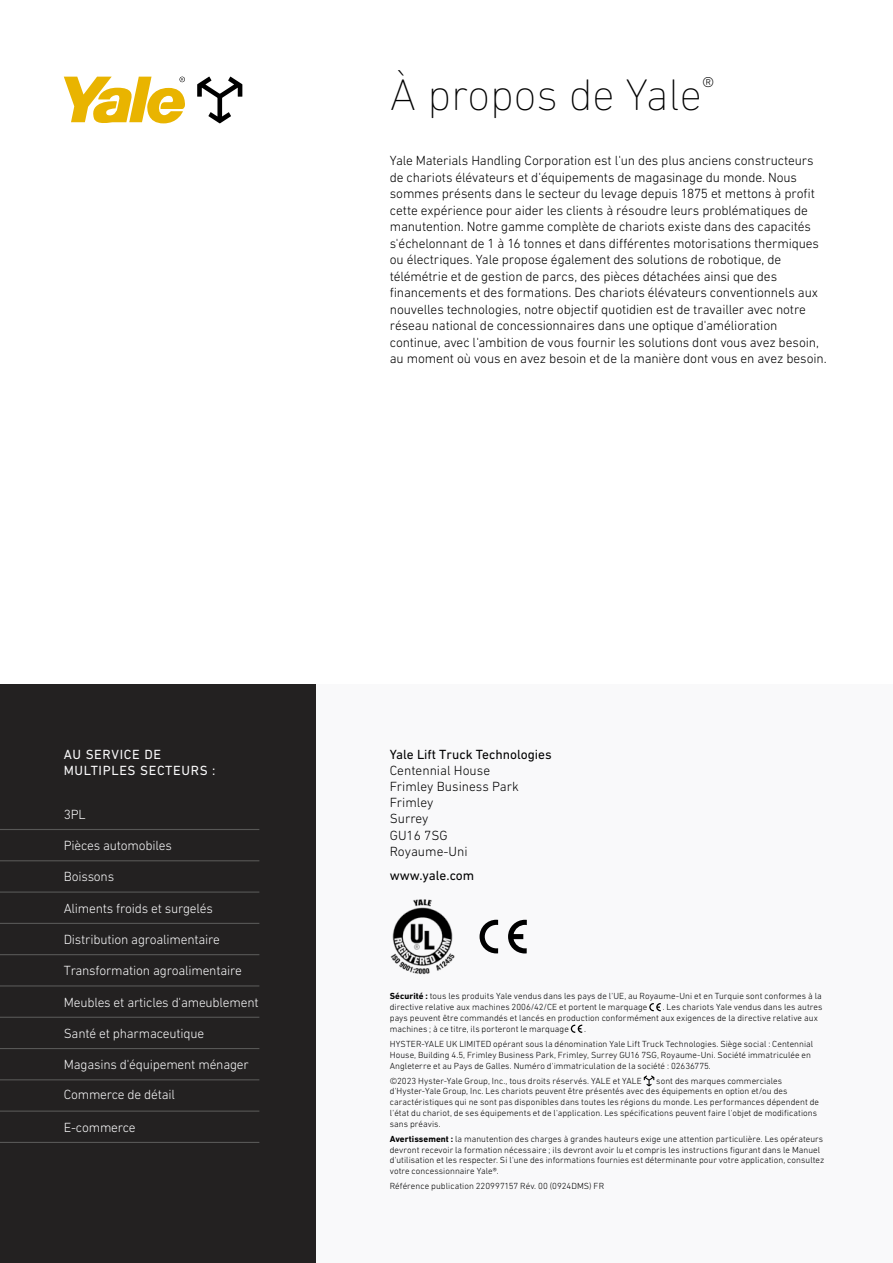
<style>
.page{position:relative;width:893px;height:1263px;background:#fff}
.page>*{position:absolute;margin:0;border:0;box-sizing:border-box;transform-origin:0 0}
.t1{font:200 45px "DIN Next LT Pro";color:#000}
.t2{font:300 13.5px/16.5px "DIN Next LT Pro";letter-spacing:-.01em;color:#000}
.t3{font:300 13.5px "DIN Next LT Pro";letter-spacing:-.015em;color:#f9f9fa}
.t4{font:13.5px "DIN Next LT Pro";color:#000}
.t5{font:13.5px/16.2px "DIN Next LT Pro";letter-spacing:.05em;color:#f9f9fa}
.t6{font:300 9px/10.8px "DIN Next LT Pro";letter-spacing:.005em;color:#000}
.s1{font-weight:700}
</style>
<div class="page">
<div style="left:0;top:685px;width:316px;height:578px;background:#232121"></div>
<div style="left:316px;top:685px;width:577px;height:578px;background:#f9f9fa"></div>
<hr style="left:0;top:923px;width:259px;height:1px;background:#575756">
<hr style="left:0;top:891px;width:259px;height:2px;background:#575756">
<hr style="left:0;top:860px;width:259px;height:1px;background:#575756">
<hr style="left:0;top:829px;width:259px;height:1px;background:#575756">
<hr style="left:0;top:954px;width:259px;height:1px;background:#575756">
<hr style="left:0;top:985px;width:259px;height:1px;background:#575756">
<hr style="left:0;top:1017px;width:259px;height:1px;background:#575756">
<hr style="left:0;top:1048px;width:259px;height:1px;background:#575756">
<hr style="left:0;top:1079px;width:259px;height:1px;background:#575756">
<hr style="left:0;top:1110px;width:259px;height:2px;background:#575756">
<hr style="left:0;top:1142px;width:259px;height:1px;background:#575756">
<svg style="left:508px;top:920px;width:19px;height:33px"></svg>
<svg style="left:480px;top:920px;width:18px;height:33px"></svg>
<img style="left:390px;top:899px;width:65px;height:76px">
<svg style="left:649px;top:1003px;width:12px;height:8px"></svg>
<svg style="left:571px;top:1025px;width:11px;height:8px"></svg>
<svg style="left:644px;top:1075px;width:10px;height:11px"></svg>
<svg style="left:197px;top:77px;width:45px;height:46px"></svg>
<svg style="left:64px;top:77px;width:121px;height:46px"></svg>
<h1 class="t1" style="left:390px;top:69px;width:326px">À propos de Yale<sup>®</sup></h1>
<p class="t2" style="left:390px;top:152px;width:438px">Yale Materials Handling Corporation est l'un des plus anciens constructeurs de chariots élévateurs et d'équipements de magasinage du monde. Nous sommes présents dans le secteur du levage depuis 1875 et mettons à profit cette expérience pour aider les clients à résoudre leurs problématiques de manutention. Notre gamme complète de chariots existe dans des capacités s'échelonnant de 1 à 16 tonnes et dans différentes motorisations thermiques ou électriques. Yale propose également des solutions de robotique, de télémétrie et de gestion de parcs, des pièces détachées ainsi que des financements et des formations. Des chariots élévateurs conventionnels aux nouvelles technologies, notre objectif quotidien est de travailler avec notre réseau national de concessionnaires dans une optique d'amélioration continue, avec l'ambition de vous fournir les solutions dont vous avez besoin, au moment où vous en avez besoin et de la manière dont vous en avez besoin.</p>
<h2 class="t5" style="left:64px;top:746px;width:153px">AU SERVICE DE<br>MULTIPLES SECTEURS :</h2>
<h2 class="t3" style="left:64px;top:806px;width:23px">3PL</h2>
<h2 class="t3" style="left:64px;top:838px;width:110px">Pièces automobiles</h2>
<h2 class="t3" style="left:64px;top:869px;width:52px">Boissons</h2>
<h2 class="t3" style="left:64px;top:900px;width:151px">Aliments froids et surgelés</h2>
<h2 class="t3" style="left:64px;top:932px;width:158px">Distribution agroalimentaire</h2>
<h2 class="t3" style="left:64px;top:963px;width:179px">Transformation agroalimentaire</h2>
<h2 class="t3" style="left:64px;top:994px;width:196px">Meubles et articles d'ameublement</h2>
<h2 class="t3" style="left:64px;top:1025px;width:142px">Santé et pharmaceutique</h2>
<h2 class="t3" style="left:64px;top:1057px;width:187px">Magasins d'équipement ménager</h2>
<h2 class="t3" style="left:64px;top:1087px;width:113px">Commerce de détail</h2>
<h2 class="t3" style="left:64px;top:1119px;width:73px">E-commerce</h2>
<h2 class="t4" style="left:390px;top:746px;width:163px">Yale Lift Truck Technologies</h2>
<h2 class="t2" style="left:390px;top:762px;width:131px">Centennial House<br>Frimley Business Park<br>Frimley<br>Surrey<br>GU16 7SG<br>Royaume-Uni</h2>
<h2 class="t4" style="left:390px;top:868px;width:86px">www.yale.com</h2>
<p class="t6" style="left:390px;top:991px;width:434px"><span class="s1">Sécurité :</span> tous les produits Yale vendus dans les pays de l'UE, au Royaume-Uni et en Turquie sont conformes à la directive relative aux machines 2006/42/CE et portent le marquage</p>
<p class="t6" style="left:390px;top:1002px;width:434px;text-indent:273px">. Les chariots Yale vendus dans les autres pays peuvent être commandés et lancés en production conformément aux exigences de la directive relative aux machines ; à ce titre, ils porteront le marquage</p>
<p class="t6" style="left:390px;top:1021px;width:425px;line-height:15px;text-indent:194px">.<br>HYSTER-YALE UK LIMITED opérant sous la dénomination Yale Lift Truck Technologies. Siège social : Centennial</p>
<p class="t6" style="left:390px;top:1049px;width:423px">House, Building 4.5, Frimley Business Park, Frimley, Surrey GU16 7SG, Royaume-Uni. Société immatriculée en<br>Angleterre et au Pays de Galles. Numéro d'immatriculation de la société : 02636775.</p>
<p class="t6" style="left:390px;top:1075px;width:254px">©2023 Hyster-Yale Group, Inc., tous droits réservés. YALE et YALE</p>
<p class="t6" style="left:390px;top:1075px;width:431px;text-indent:266px">sont des marques commerciales d'Hyster-Yale Group, Inc. Les chariots peuvent être présentés avec des équipements en option et/ou des caractéristiques qui ne sont pas disponibles dans toutes les régions du monde. Les performances dépendent de l'état du chariot, de ses équipements et de l'application. Les spécifications peuvent faire l'objet de modifications sans préavis.</p>
<p class="t6" style="left:390px;top:1133px;width:436px"><span class="s1">Avertissement :</span> la manutention des charges à grandes hauteurs exige une attention particulière. Les opérateurs devront recevoir la formation nécessaire ; ils devront avoir lu et compris les instructions figurant dans le Manuel d'utilisation et les respecter. Si l'une des informations fournies est déterminante pour votre application, consultez votre concessionnaire Yale®.</p>
<p class="t6" style="left:390px;top:1181px;width:216px">Référence publication 220997157 Rév. 00 (0924DMS) FR</p>
</div>
